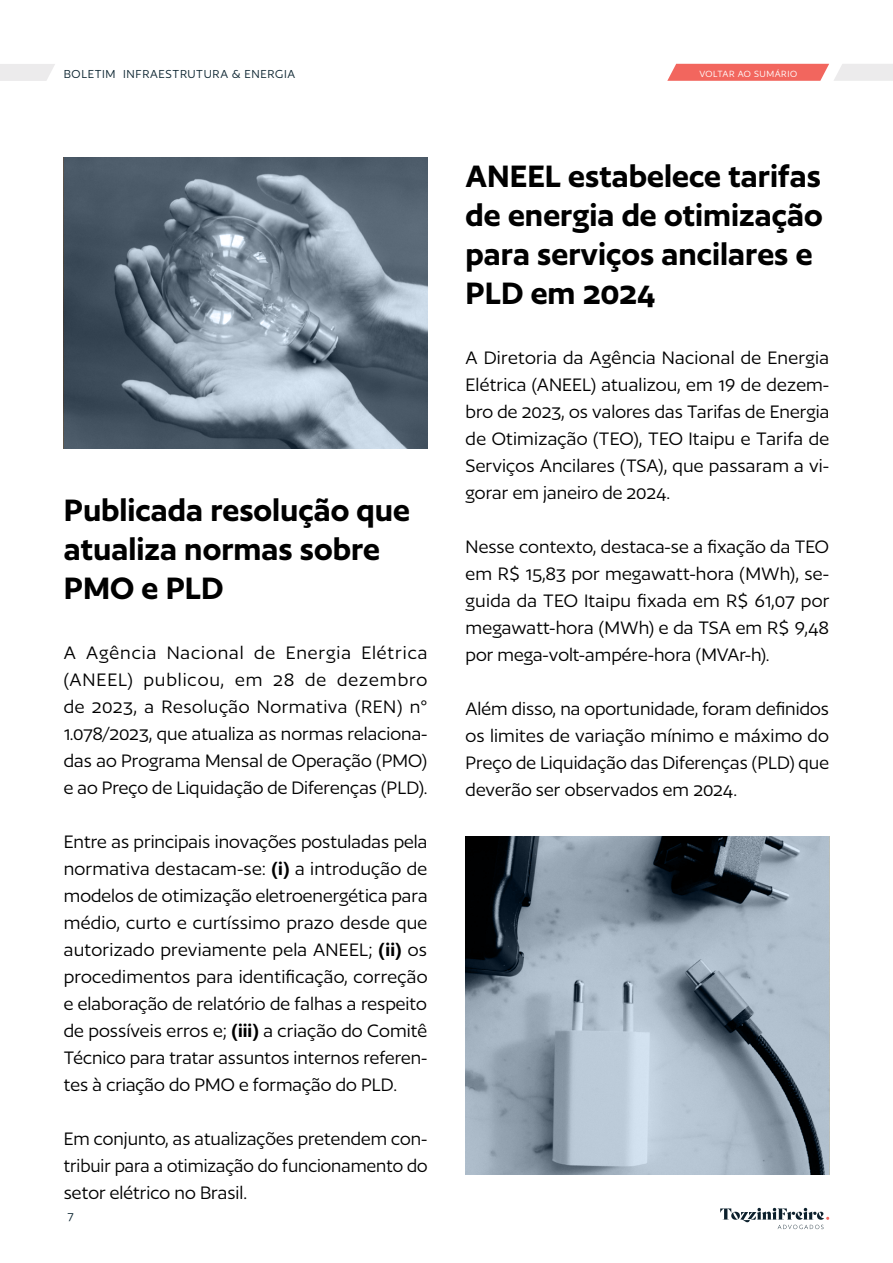
<style>
.page{position:relative;width:893px;height:1263px;background:#fff}
.page>*{position:absolute;margin:0;border:0;box-sizing:border-box;transform-origin:0 0}
.t1{font:600 36px/39px "Author";color:#000}
.t2{font:21px/27px "Author";color:#000;text-align:justify}
.t3{font:13.5px "Author";letter-spacing:.05em;color:#0b2430}
.t4{font:10.5px "Author";letter-spacing:.05em;color:#fff}
.s1{font-weight:600}
</style>
<div class="page">
<svg style="left:720px;top:1208px;width:109px;height:21px"></svg>
<svg style="left:0;top:64px;width:55px;height:17px"></svg>
<svg style="left:667px;top:64px;width:226px;height:17px;background:#f1938e"></svg>
<img style="left:64px;top:157px;width:363px;height:292px">
<img style="left:466px;top:836px;width:363px;height:339px">
<p class="t3" style="left:64px;top:67px;width:233px">BOLETIM INFRAESTRUTURA &amp; ENERGIA</p>
<h1 class="t1" style="left:64px;top:490px;width:348px">Publicada resolução que atualiza normas sobre<br>PMO e PLD</h1>
<p class="t2" style="left:64px;top:639px;width:365px">A Agência Nacional de Energia Elétrica (ANEEL) publicou, em 28 de dezembro de 2023, a Resolução Normativa (REN) n° 1.078/2023, que atualiza as normas relaciona&shy;das ao Programa Mensal de Operação (PMO) e ao Preço de Liquidação de Diferenças (PLD).</p>
<p class="t2" style="left:64px;top:828px;width:365px">Entre as principais inovações postuladas pela normativa destacam-se: <span class="s1">(i)</span> a introdução de modelos de otimização eletroenergética para médio, curto e curtíssimo prazo desde que autorizado previamente pela ANEEL; <span class="s1">(ii)</span> os procedimentos para identificação, correção e elaboração de relatório de falhas a respeito de possíveis erros e; <span class="s1">(iii)</span> a criação do Comitê Técnico para tratar assuntos internos referen&shy;tes à criação do PMO e formação do PLD.</p>
<p class="t2" style="left:64px;top:1125px;width:365px">Em conjunto, as atualizações pretendem con&shy;tribuir para a otimização do funcionamento do setor elétrico no Brasil.</p>
<p class="t3" style="left:68px;top:1209px;width:8px">7</p>
<p class="t4" style="left:699px;top:68px;width:99px">VOLTAR AO SUMÁRIO</p>
<h1 class="t1" style="left:466px;top:156px;width:359px">ANEEL estabelece tarifas de energia de otimização para serviços ancilares e<br>PLD em 2024</h1>
<p class="t2" style="left:466px;top:344px;width:365px">A Diretoria da Agência Nacional de Energia Elétrica (ANEEL) atualizou, em 19 de dezem&shy;bro de 2023, os valores das Tarifas de Energia de Otimização (TEO), TEO Itaipu e Tarifa de Serviços Ancilares (TSA), que passaram a vi&shy;gorar em janeiro de 2024.</p>
<p class="t2" style="left:466px;top:533px;width:365px">Nesse contexto, destaca-se a fixação da TEO em R$ 15,83 por megawatt-hora (MWh), se&shy;guida da TEO Itaipu fixada em R$ 61,07 por megawatt-hora (MWh) e da TSA em R$ 9,48 por mega-volt-ampére-hora (MVAr-h).</p>
<p class="t2" style="left:466px;top:695px;width:365px">Além disso, na oportunidade, foram definidos os limites de variação mínimo e máximo do Preço de Liquidação das Diferenças (PLD) que deverão ser observados em 2024.</p>
</div>
